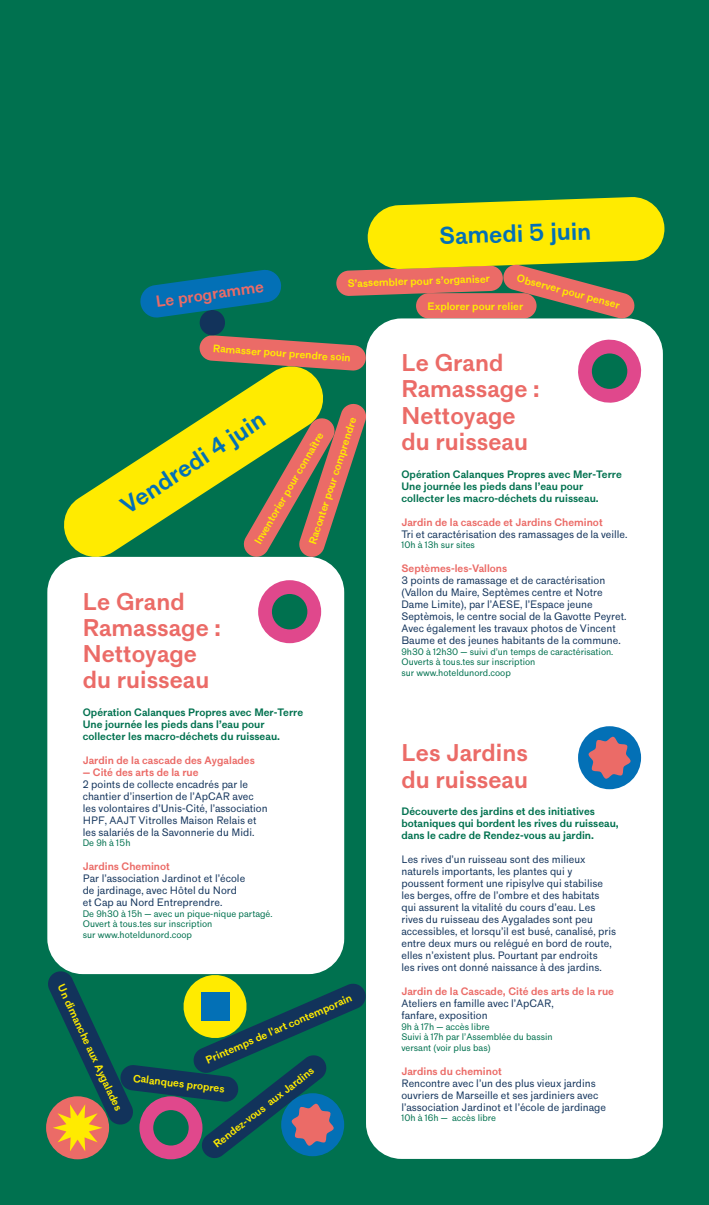
<style>
.page{position:relative;width:709px;height:1205px;background:#00714f}
.page>*{position:absolute;margin:0;border:0;box-sizing:border-box;transform-origin:0 0}
.t1{font:700 22.5px/26.2px "Standard";color:#eb6b67}
.t2{font:700 22.5px "Standard";color:#0370b6}
.t3{font:700 15px "Standard";color:#eb6b67}
.t4{font:10px/12px "Standard";color:#12335b}
.t5{font:700 10px/12px "Standard";color:#00714f}
.t6{font:700 10px "Standard";color:#ffeb00}
.t7{font:700 10px "Standard";color:#eb6b67}
.t8{font:8.75px/10.5px "Standard";color:#00714f}
</style>
<div class="page">
<svg style="left:64px;top:371px;width:262px;height:190px"></svg>
<svg style="left:199px;top:335px;width:167px;height:36px"></svg>
<svg style="left:242px;top:402px;width:124px;height:156px"></svg>
<div style="left:200px;top:310px;width:25px;height:25px;background:#12335b;border-radius:50%"></div>
<div style="left:47px;top:557px;width:297px;height:417px;background:#fff;border-radius:35px"></div>
<div style="left:366px;top:318px;width:297px;height:841px;background:#fff;border-radius:35px"></div>
<svg style="left:336px;top:197px;width:329px;height:123px"></svg>
<svg style="left:140px;top:269px;width:142px;height:50px"></svg>
<svg style="left:578px;top:339px;width:64px;height:64px"></svg>
<div style="left:592px;top:353px;width:35px;height:36px;background:#00714f;border-radius:50%"></div>
<div style="left:258px;top:580px;width:63px;height:63px;background:#e0488c;border-radius:50%"></div>
<div style="left:272px;top:594px;width:35px;height:35px;background:#00714f;border-radius:50%"></div>
<div style="left:578px;top:726px;width:63px;height:63px;background:#0370b6;border-radius:50%"></div>
<svg style="left:588px;top:736px;width:43px;height:43px"></svg>
<svg style="left:46px;top:969px;width:321px;height:190px"></svg>
<div style="left:201px;top:992px;width:28px;height:28px;background:#0370b6"></div>
<h2 class="t3" style="left:155px;top:292px;width:110px;rotate:-8deg">Le programme</h2>
<h1 class="t2" style="left:438px;top:222px;width:154px;rotate:-2deg">Samedi 5 juin</h1>
<p class="t6" style="left:519px;top:272px;width:108px;rotate:15deg">Observer pour penser</p>
<p class="t6" style="left:347px;top:277px;width:144px;rotate:-2deg">S’assembler pour s’organiser</p>
<p class="t6" style="left:427px;top:300px;width:97px">Explorer pour relier</p>
<p class="t6" style="left:213px;top:342px;width:139px;rotate:4deg">Ramasser pour prendre soin</p>
<h1 class="t2" style="left:115px;top:496px;width:169px;rotate:-33deg">Vendredi 4 juin</h1>
<p class="t6" style="left:306px;top:542px;width:134px;rotate:-72deg">Raconter pour comprendre</p>
<p class="t6" style="left:252px;top:540px;width:129px;rotate:-60deg">Inventorier pour connaître</p>
<h1 class="t1" style="left:83px;top:588px;width:140px">Le Grand<br>Ramassage :<br>Nettoyage du ruisseau</h1>
<p class="t5" style="left:83px;top:706px;width:222px">Opération Calanques Propres avec Mer-Terre<br>Une journée les pieds dans l’eau pour collecter les macro-déchets du ruisseau.</p>
<p class="t7" style="left:83px;top:754px;width:174px">Jardin de la cascade des Aygalades</p>
<p class="t7" style="left:83px;top:766px;width:117px">— Cité des arts de la rue</p>
<p class="t4" style="left:83px;top:778px;width:186px">2 points de collecte encadrés par le chantier d’insertion de l’ApCAR avec les volontaires d’Unis-Cité, l’association HPF, AAJT Vitrolles Maison Relais et les salariés de la Savonnerie du Midi.</p>
<p class="t8" style="left:83px;top:838px;width:49px">De 9h à 15h</p>
<p class="t7" style="left:83px;top:860px;width:89px">Jardins Cheminot</p>
<p class="t4" style="left:83px;top:873px;width:164px">Par l’association Jardinot et l’école de jardinage, avec Hôtel du Nord et Cap au Nord Entreprendre.</p>
<p class="t8" style="left:83px;top:908px;width:191px">De 9h30 à 15h — avec un pique-nique partagé.<br>Ouvert à tous.tes sur inscription<br>sur www.hoteldunord.coop</p>
<p class="t6" style="left:67px;top:982px;width:139px;rotate:65deg">Un dimanche aux Aygalades</p>
<p class="t6" style="left:204px;top:1054px;width:159px;rotate:-23deg">Printemps de l'art contemporain</p>
<p class="t6" style="left:211px;top:1140px;width:126px;rotate:-38deg">Rendez-vous aux Jardins</p>
<p class="t6" style="left:134px;top:1071px;width:94px;rotate:7deg">Calanques propres</p>
<h1 class="t1" style="left:401px;top:350px;width:140px">Le Grand<br>Ramassage :<br>Nettoyage du ruisseau</h1>
<p class="t5" style="left:401px;top:468px;width:222px">Opération Calanques Propres avec Mer-Terre<br>Une journée les pieds dans l’eau pour collecter les macro-déchets du ruisseau.</p>
<p class="t7" style="left:401px;top:515px;width:203px">Jardin de la cascade et Jardins Cheminot</p>
<p class="t4" style="left:401px;top:528px;width:227px">Tri et caractérisation des ramassages de la veille.</p>
<p class="t8" style="left:401px;top:540px;width:75px">10h à 13h sur sites</p>
<p class="t7" style="left:401px;top:562px;width:107px">Septèmes-les-Vallons</p>
<p class="t4" style="left:401px;top:574px;width:226px">3 points de ramassage et de caractérisation (Vallon du Maire, Septèmes centre et Notre Dame Limite), par l’AESE, l’Espace jeune Septèmois, le centre social de la Gavotte Peyret.<br>Avec également les travaux photos de Vincent Baume et des jeunes habitants de la commune.</p>
<p class="t8" style="left:401px;top:646px;width:213px">9h30 à 12h30 — suivi d’un temps de caractérisation.<br>Ouverts à tous.tes sur inscription<br>sur www.hoteldunord.coop</p>
<h1 class="t1" style="left:401px;top:740px;width:128px">Les Jardins du ruisseau</h1>
<p class="t5" style="left:401px;top:805px;width:219px">Découverte des jardins et des initiatives botaniques qui bordent les rives du ruisseau, dans le cadre de Rendez-vous au jardin.</p>
<p class="t4" style="left:401px;top:853px;width:216px">Les rives d’un ruisseau sont des milieux naturels importants, les plantes qui y poussent forment une ripisylve qui stabilise les berges, offre de l’ombre et des habitats qui assurent la vitalité du cours d’eau. Les rives du ruisseau des Aygalades sont peu accessibles, et lorsqu’il est busé, canalisé, pris entre deux murs ou relégué en bord de route, elles n’existent plus. Pourtant par endroits<br>les rives ont donné naissance à des jardins.</p>
<p class="t7" style="left:401px;top:985px;width:214px">Jardin de la Cascade, Cité des arts de la rue</p>
<p class="t4" style="left:401px;top:997px;width:154px">Ateliers en famille avec l’ApCAR, fanfare, exposition</p>
<p class="t8" style="left:401px;top:1021px;width:153px">9h à 17h — accès libre<br>Suivi à 17h par l’Assemblée du bassin versant (voir plus bas)</p>
<p class="t7" style="left:401px;top:1065px;width:102px">Jardins du cheminot</p>
<p class="t4" style="left:401px;top:1077px;width:206px">Rencontre avec l’un des plus vieux jardins ouvriers de Marseille et ses jardiniers avec l’association Jardinot et l’école de jardinage</p>
<p class="t8" style="left:401px;top:1113px;width:96px">10h à 16h — accès libre</p>
</div>
